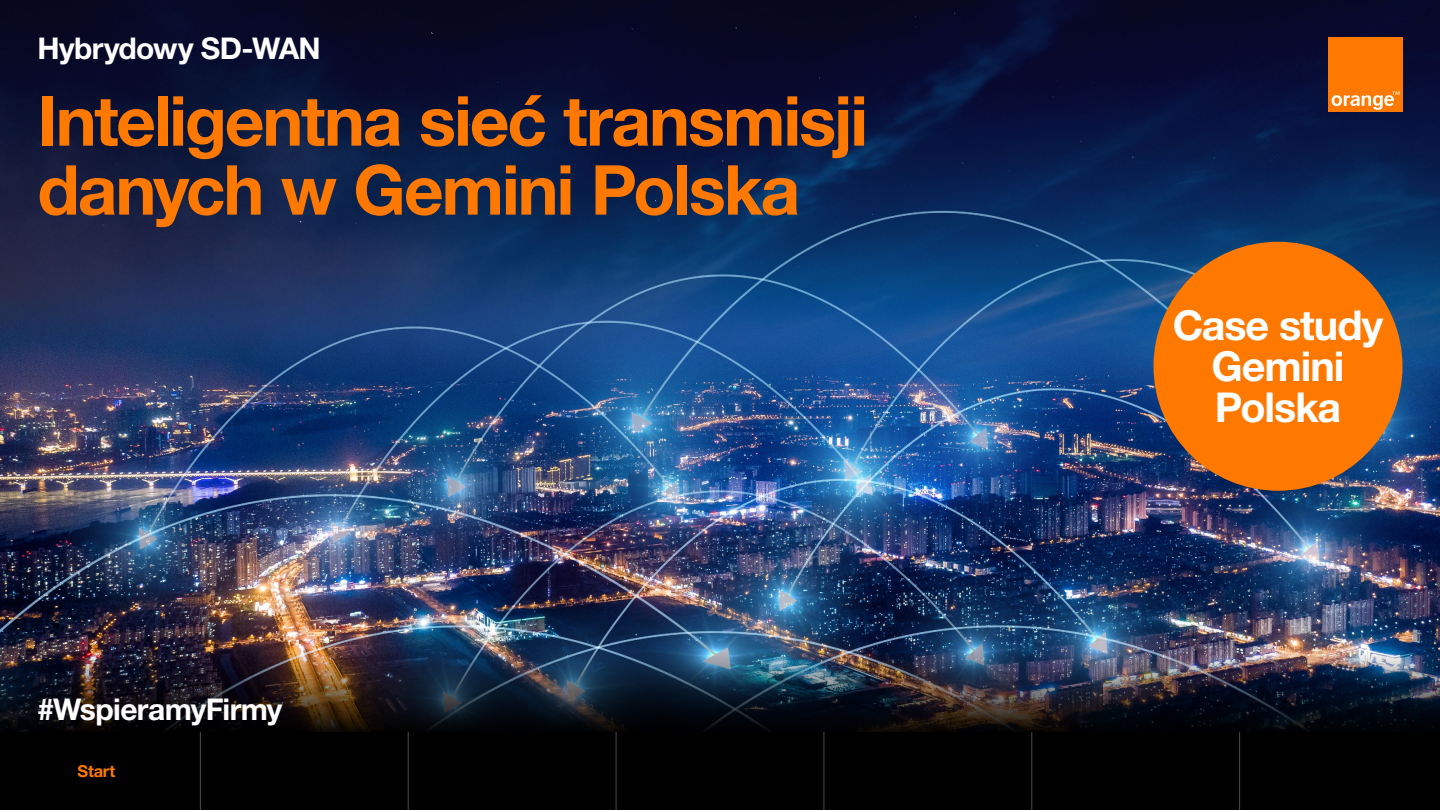
<style>
.page{position:relative;width:1440px;height:810px;background:#fff}
.page>*{position:absolute;margin:0;border:0;box-sizing:border-box;transform-origin:0 0}
.t1{font:700 69px/69px "Helvetica Neue LT Pro";letter-spacing:-.03em;color:#ff7900}
.t2{font:700 41.25px/41.2px "Helvetica Neue LT Pro";letter-spacing:-.025em;color:#fff;text-align:center}
.t3{font:700 30px "Helvetica Neue LT Pro";letter-spacing:-.02em;color:#fff}
.t4{font:700 16.5px "Helvetica Neue LT Pro";letter-spacing:-.01em;color:#ff7900}
</style>
<div class="page">
<img style="left:0;top:0;width:1440px;height:651px">
<img style="left:0;top:651px;width:1440px;height:81px">
<div style="left:1328px;top:37px;width:75px;height:75px;background:#ff7900"></div>
<svg style="left:1332px;top:92px;width:67px;height:18px"></svg>
<div style="left:1154px;top:242px;width:248px;height:249px;background:#ff7900;border-radius:50%"></div>
<div style="left:0;top:732px;width:1440px;height:78px;background:#000"></div>
<hr style="left:200px;top:732px;width:1px;height:78px;background:#fff">
<hr style="left:408px;top:732px;width:1px;height:78px;background:#fff">
<hr style="left:616px;top:732px;width:1px;height:78px;background:#fff">
<hr style="left:824px;top:732px;width:1px;height:78px;background:#fff">
<hr style="left:1031px;top:732px;width:1px;height:78px;background:#fff">
<hr style="left:1239px;top:732px;width:1px;height:78px;background:#fff">
<p class="t3" style="left:38px;top:30px;width:285px">Hybrydowy SD-WAN</p>
<p class="t1" style="left:38px;top:85px;width:832px">Inteligentna sieć transmisji danych w Gemini Polska</p>
<p class="t3" style="left:38px;top:691px;width:246px">#WspieramyFirmy</p>
<p class="t4" style="left:78px;top:761px;width:39px">Start</p>
<p class="t2" style="left:1173px;top:303px;width:212px">Case study<br>Gemini<br>Polska</p>
</div>
